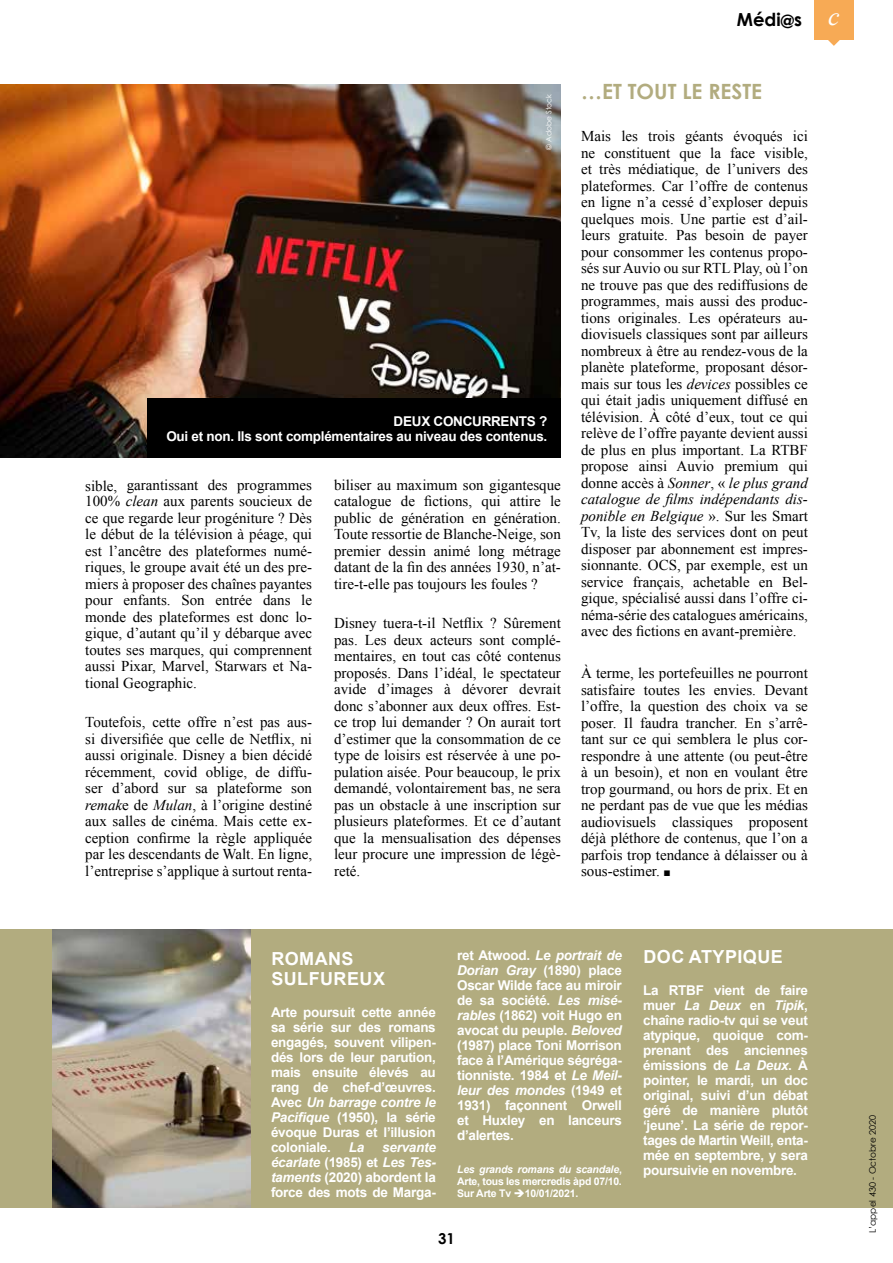
<style>
.page{position:relative;width:893px;height:1263px;background:#fff}
.page>*{position:absolute;margin:0;border:0;box-sizing:border-box;transform-origin:0 0}
.t1{font:700 21px "Century Gothic";color:#b2ac7f}
.t2{font:700 18px/19.5px "Arial";letter-spacing:.025em;color:#fff}
.t3{font:700 18px "Century Gothic";color:#000}
.t4{font:15px/16.5px "Times New Roman";color:#000;text-align:justify}
.t5{font:700 15px "Century Gothic";color:#000}
.t6{font:700 13.5px/15px "Arial";letter-spacing:-.02em;color:#fff;text-align:justify}
.t7{font:italic 700 13.5px "Arial";color:#fff}
.t8{font:700 10.5px/12px "Arial";letter-spacing:-.02em;color:#fff;text-align:justify}
.t9{font:9px "Century Gothic";color:#000}
.t10{font:7.5px "Century Gothic";color:#fff}
.s1{font-family:"Times New Roman";font-weight:400;font-style:italic;font-size:26.1px;color:#fff}
.s2{font-style:italic}
.s3{font-family:"Arial";font-size:12px}
</style>
<div class="page">
<div style="left:0;top:929px;width:893px;height:279px;background:#b2ac7f"></div>
<div style="left:814px;top:0;width:40px;height:39px;background:#f7aa55"></div>
<svg style="left:827px;top:39px;width:13px;height:7px"></svg>
<img style="left:52px;top:929px;width:198px;height:279px">
<img style="left:0;top:85px;width:561px;height:373px">
<div style="left:147px;top:398px;width:414px;height:60px;background:#000"></div>
<p class="t3" style="left:737px;top:8px;width:104px">Médi@s <span class="s1">c</span></p>
<p class="t10" style="left:544px;top:150px;width:57px;rotate:-90deg">© Adobe Stock</p>
<p class="t6" style="left:166px;top:414px;width:382px;text-align:right">DEUX CONCURRENTS ?<br>Oui et non. Ils sont complémentaires au niveau des contenus.</p>
<p class="t4" style="left:85px;top:476px;width:228px">sible, garantissant des programmes 100% <span class="s2">clean</span> aux parents soucieux de ce que regarde leur progéniture ? Dès le début de la télévision à péage, qui est l’ancêtre des plateformes numé&shy;riques, le groupe avait été un des pre&shy;miers à proposer des chaînes payantes pour enfants. Son entrée dans le monde des plateformes est donc lo&shy;gique, d’autant qu’il y débarque avec toutes ses marques, qui comprennent aussi Pixar, Marvel, Starwars et Na&shy;tional Geographic.</p>
<p class="t4" style="left:85px;top:714px;width:228px">Toutefois, cette offre n’est pas aus&shy;si diversifiée que celle de Netflix, ni aussi originale. Disney a bien décidé récemment, covid oblige, de diffu&shy;ser d’abord sur sa plateforme son <span class="s2">remak</span>e de <span class="s2">Mulan</span>, à l’origine destiné aux salles de cinéma. Mais cette ex&shy;ception confirme la règle appliquée par les descendants de Walt. En ligne, l’entreprise s’applique à surtout renta-</p>
<p class="t4" style="left:334px;top:476px;width:228px">biliser au maximum son gigantesque catalogue de fictions, qui attire le public de génération en génération.<br>Toute ressortie de Blanche-Neige, son premier dessin animé long métrage datant de la fin des années 1930, n’at&shy;tire-t-elle pas toujours les foules ?</p>
<p class="t4" style="left:334px;top:615px;width:228px">Disney tuera-t-il Netflix ? Sûrement pas. Les deux acteurs sont complé&shy;mentaires, en tout cas côté contenus proposés. Dans l’idéal, le spectateur avide d’images à dévorer devrait donc s’abonner aux deux offres. Est&shy;ce trop lui demander ? On aurait tort d’estimer que la consommation de ce type de loisirs est réservée à une po&shy;pulation aisée. Pour beaucoup, le prix demandé, volontairement bas, ne sera pas un obstacle à une inscription sur plusieurs plateformes. Et ce d’autant que la mensualisation des dépenses leur procure une impression de légè&shy;reté.</p>
<h1 class="t1" style="left:581px;top:78px;width:183px">…ET TOUT LE RESTE</h1>
<p class="t4" style="left:581px;top:128px;width:228px">Mais les trois géants évoqués ici ne constituent que la face visible, et très médiatique, de l’univers des plateformes. Car l’offre de contenus en ligne n’a cessé d’exploser depuis quelques mois. Une partie est d’ail&shy;leurs gratuite. Pas besoin de payer pour consommer les contenus propo&shy;sés sur Auvio ou sur RTL Play, où l’on ne trouve pas que des rediffusions de programmes, mais aussi des produc&shy;tions originales. Les opérateurs au&shy;diovisuels classiques sont par ailleurs nombreux à être au rendez-vous de la planète plateforme, proposant désor&shy;mais sur tous les <span class="s2">devices</span> possibles ce qui était jadis uniquement diffusé en télévision. À côté d’eux, tout ce qui relève de l’offre payante devient aussi de plus en plus important. La RTBF propose ainsi Auvio premium qui donne accès à <span class="s2">Sonner</span>, « <span class="s2">le plus grand catalogue de films indépendants dis&shy;ponible en Belgique</span> ». Sur les Smart Tv, la liste des services dont on peut disposer par abonnement est impres&shy;sionnante. OCS, par exemple, est un service français, achetable en Bel&shy;gique, spécialisé aussi dans l’offre ci&shy;néma-série des catalogues américains, avec des fictions en avant-première.</p>
<p class="t4" style="left:581px;top:665px;width:228px">À terme, les portefeuilles ne pourront satisfaire toutes les envies. Devant l’offre, la question des choix va se poser. Il faudra trancher. En s’arrê&shy;tant sur ce qui semblera le plus cor&shy;respondre à une attente (ou peut-être à un besoin), et non en voulant être trop gourmand, ou hors de prix. Et en ne perdant pas de vue que les médias audiovisuels classiques proposent déjà pléthore de contenus, que l’on a parfois trop tendance à délaisser ou à sous-estimer. <span class="s3">■</span></p>
<p class="t2" style="left:271px;top:949px;width:115px">ROMANS<br>SULFUREUX</p>
<p class="t6" style="left:271px;top:1005px;width:166px">Arte poursuit cette année sa série sur des romans engagés, souvent vilipen&shy;dés lors de leur parution, mais ensuite élevés au rang de chef-d’œuvres.<br>Avec <span class="s2">Un barrage contre le Pacifique</span> (1950), la série évoque Duras et l’illusion coloniale.</p>
<p class="t7" style="left:349px;top:1139px;width:17px">La</p>
<p class="t6" style="left:271px;top:1140px;width:166px;text-indent:111px"><span class="s2">servante écarlate</span> (1985) et <span class="s2">Les Tes&shy;taments</span> (2020) abordent la force des mots de Marga-</p>
<p class="t6" style="left:457px;top:948px;width:166px">ret Atwood. <span class="s2">Le portrait de Dorian Gray</span> (1890) place Oscar Wilde face au miroir de sa société. <span class="s2">Les misé&shy;rables</span> (1862) voit Hugo en avocat du peuple. <span class="s2">Beloved </span>(1987) place Toni Morrison face à l’Amérique ségréga&shy;tionniste. 1984 et <span class="s2">Le Meil&shy;leur des mondes</span> (1949 et 1931) façonnent Orwell et Huxley en lanceurs d’alertes.</p>
<p class="t8" style="left:457px;top:1163px;width:166px"><span class="s2">Les grands romans du scandale</span>, Arte, tous les mercredis àpd 07/10.<br>Sur Arte Tv</p>
<p class="t8" style="left:525px;top:1187px;width:55px">10/01/2021.</p>
<p class="t5" style="left:438px;top:1229px;width:18px">31</p>
<p class="t2" style="left:643px;top:947px;width:141px">DOC ATYPIQUE</p>
<p class="t6" style="left:643px;top:983px;width:166px">La RTBF vient de faire muer <span class="s2">La Deux</span> en <span class="s2">Tipik</span>, chaîne radio-tv qui se veut atypique, quoique com&shy;prenant des anciennes émissions de <span class="s2">La Deux</span>. À pointer, le mardi, un doc original, suivi d’un débat géré de manière plutôt ‘jeune’. La série de repor&shy;tages de Martin Weill, enta&shy;mée en septembre, y sera poursuivie en novembre.</p>
<p class="t9" style="left:867px;top:1233px;width:120px;rotate:-90deg">L’appel 430 - Octobre 2020</p>
</div>
